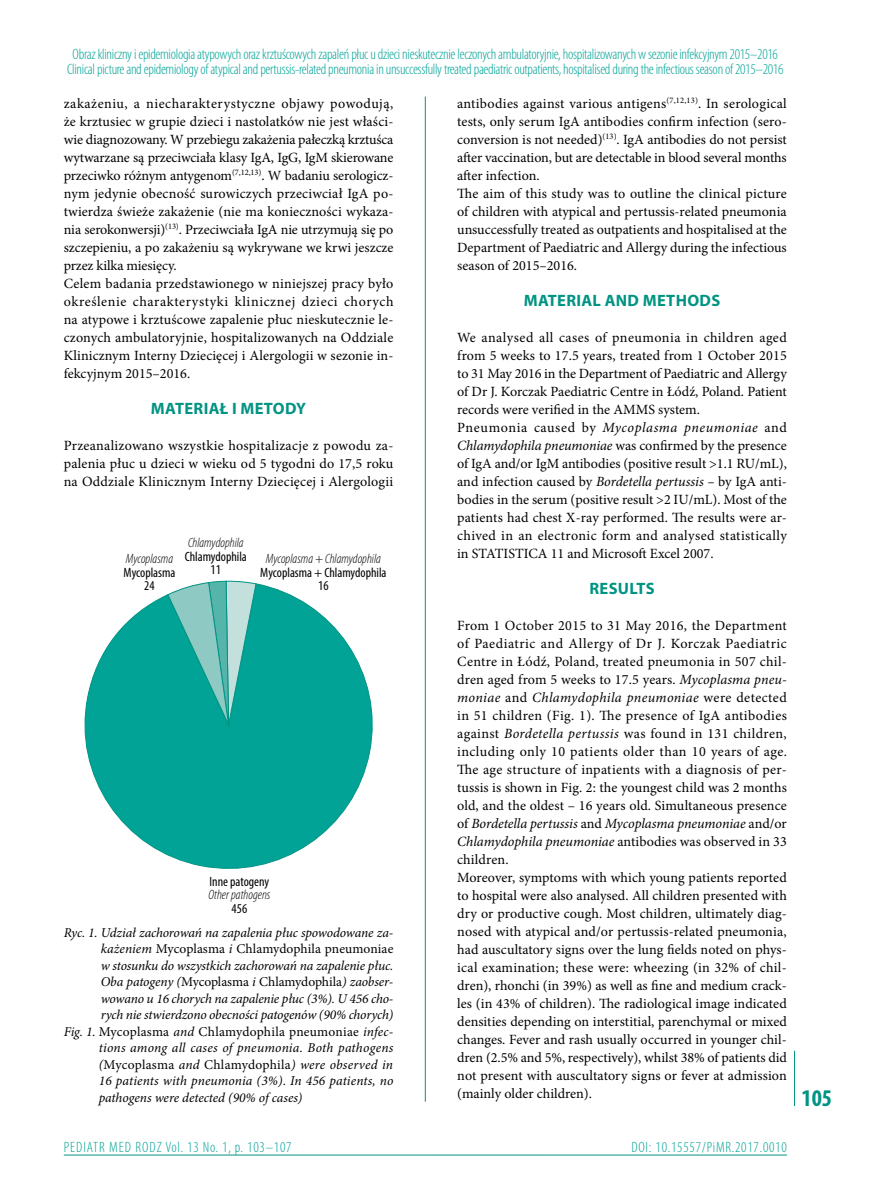
<style>
.page{position:relative;width:872px;height:1191px;background:#fff}
.page>*{position:absolute;margin:0;border:0;box-sizing:border-box;transform-origin:0 0}
.t1{font:700 condensed 24px "Myriad Pro";color:#009483}
.t2{font:700 16.5px "Myriad Pro";letter-spacing:.02em;color:#009483}
.t3{font:300 condensed 15px/15px "Myriad Pro";letter-spacing:-.02em;color:#00a396;text-align:center}
.t4{font:300 condensed 15px "Myriad Pro";letter-spacing:.06em;color:#00a396}
.t5{font:300 condensed 15px "Myriad Pro";letter-spacing:.05em;color:#00a396}
.t6{font:14.1px/18px "Minion Pro";letter-spacing:.005em;color:#000}
.t7{font:italic 13.5px "Minion Pro";letter-spacing:-.01em;color:#000}
.t8{font:13.5px "Minion Pro";letter-spacing:.005em;color:#000}
.t9{font:condensed 13.5px/13.5px "Myriad Pro";color:#000;text-align:center}
.t10{font:italic 300 condensed 13.5px "Myriad Pro";color:#000}
.t11{font:italic 13.5px "Minion Pro";letter-spacing:.015em;color:#000}
.s1{font-style:italic}
</style>
<div class="page">
<hr style="left:794px;top:1050px;width:1px;height:56px;background:#009483">
<hr style="left:64px;top:1154px;width:723px;height:1px;background:#009483">
<svg style="left:84px;top:583px;width:289px;height:286px"></svg>
<svg style="left:167px;top:580px;width:90px;height:146px;background:#4ab7ad"></svg>
<hr style="left:425px;top:97px;width:1px;height:1004px;background:#009483">
<p class="t3" style="left:67px;top:47px;width:717px">Obraz kliniczny i epidemiologia atypowych oraz krztuścowych zapaleń płuc u dzieci nieskutecznie leczonych ambulatoryjnie, hospitalizowanych w sezonie infekcyjnym 2015–2016<br>Clinical picture and epidemiology of atypical and pertussis-related pneumonia in unsuccessfully treated paediatric outpatients, hospitalised during the infectious season of 2015–2016</p>
<p class="t6" style="left:64px;top:95px;width:331px">zakażeniu, a niecharakterystyczne objawy powodują, że krztusiec w grupie dzieci i nastolatków nie jest właści&shy;wie diagnozowany. W przebiegu zakażenia pałeczką krztuśca wytwarzane są przeciwciała klasy IgA, IgG, IgM skierowane przeciwko różnym antygenom<sup>(7,12,13)</sup>. W badaniu serologicz&shy;nym jedynie obecność surowiczych przeciwciał IgA po&shy;twierdza świeże zakażenie (nie ma konieczności wykaza&shy;nia serokonwersji)<sup>(13)</sup>. Przeciwciała IgA nie utrzymują się po szczepieniu, a po zakażeniu są wykrywane we krwi jeszcze przez kilka miesięcy.<br>Celem badania przedstawionego w niniejszej pracy było określenie charakterystyki klinicznej dzieci chorych na atypowe i krztuścowe zapalenie płuc nieskutecznie le&shy;czonych ambulatoryjnie, hospitalizowanych na Oddziale Klinicznym Interny Dziecięcej i Alergologii w sezonie in&shy;fekcyjnym 2015–2016.</p>
<p class="t2" style="left:151px;top:398px;width:157px">MATERIAŁ I METODY</p>
<p class="t6" style="left:64px;top:437px;width:331px;text-align:justify">Przeanalizowano wszystkie hospitalizacje z powodu za&shy;palenia płuc u dzieci w wieku od 5 tygodni do 17,5 roku na Oddziale Klinicznym Interny Dziecięcej i Alergologii</p>
<p class="t10" style="left:126px;top:550px;width:49px">Mycoplasma</p>
<p class="t9" style="left:124px;top:565px;width:53px">Mycoplasma<br>24</p>
<p class="t10" style="left:188px;top:534px;width:57px">Chlamydophila</p>
<p class="t9" style="left:185px;top:549px;width:64px">Chlamydophila<br>11</p>
<p class="t10" style="left:266px;top:550px;width:116px">Mycoplasma + Chlamydophila</p>
<p class="t9" style="left:260px;top:565px;width:128px">Mycoplasma + Chlamydophila<br>16</p>
<p class="t9" style="left:210px;top:874px;width:61px">Inne patogeny</p>
<p class="t10" style="left:208px;top:886px;width:64px">Other pathogens</p>
<p class="t9" style="left:232px;top:901px;width:17px">456</p>
<p class="t7" style="left:64px;top:923px;width:331px">Ryc. 1. Udział zachorowań na zapalenia płuc spowodowane za-</p>
<p class="t8" style="left:101px;top:939px;width:294px"><span class="s1">każeniem</span> Mycoplasma <span class="s1">i</span> Chlamydophila pneumoniae</p>
<p class="t7" style="left:101px;top:956px;width:294px">w stosunku do wszystkich zachorowań na zapalenie płuc.</p>
<p class="t8" style="left:101px;top:972px;width:294px"><span class="s1">Oba patogeny (</span>Mycoplasma <span class="s1">i</span> Chlamydophila<span class="s1">) zaobser-</span></p>
<p class="t7" style="left:101px;top:989px;width:294px">wowano u 16 chorych na zapalenie płuc (3%). U 456 cho-</p>
<p class="t7" style="left:101px;top:1005px;width:294px">rych nie stwierdzono obecności patogenów (90% chorych)</p>
<p class="t8" style="left:64px;top:1022px;width:331px"><span class="s1">Fig. 1.</span> Mycoplasma <span class="s1">and</span> Chlamydophila pneumoniae <span class="s1">infec-</span></p>
<p class="t11" style="left:99px;top:1038px;width:296px">tions among all cases of pneumonia. Both pathogens</p>
<p class="t8" style="left:99px;top:1055px;width:296px"><span class="s1">(</span>Mycoplasma <span class="s1">and</span> Chlamydophila<span class="s1">) were observed in</span></p>
<p class="t7" style="left:99px;top:1071px;width:296px">16 patients with pneumonia (3%). In 456 patients, no</p>
<p class="t7" style="left:99px;top:1088px;width:205px">pathogens were detected (90% of cases)</p>
<p class="t6" style="left:457px;top:95px;width:331px">antibodies against various antigens<sup>(7,12,13)</sup>. In serological tests, only serum IgA antibodies confirm infection (sero&shy;conversion is not needed)<sup>(13)</sup>. IgA antibodies do not persist after vaccination, but are detectable in blood several months after infection.<br>The aim of this study was to outline the clinical picture of children with atypical and pertussis-related pneumonia unsuccessfully treated as outpatients and hospitalised at the Department of Paediatric and Allergy during the infectious season of 2015–2016.</p>
<p class="t2" style="left:524px;top:290px;width:198px">MATERIAL AND METHODS</p>
<p class="t6" style="left:457px;top:329px;width:331px">We analysed all cases of pneumonia in children aged from 5 weeks to 17.5 years, treated from 1 October 2015 to 31 May 2016 in the Department of Paediatric and Allergy of Dr J. Korczak Paediatric Centre in Łódź, Poland. Patient records were verified in the AMMS system.<br>Pneumonia caused by <span class="s1">Mycoplasma pneumoniae</span> and <span class="s1">Chlamydophila pneumoniae</span> was confirmed by the presence of IgA and/or IgM antibodies (positive result &gt;1.1 RU/mL), and infection caused by <span class="s1">Bordetella pertussis –</span> by IgA anti&shy;bodies in the serum (positive result &gt;2 IU/mL). Most of the patients had chest X-ray performed. The results were ar&shy;chived in an electronic form and analysed statistically in STATISTICA 11 and Microsoft Excel 2007.</p>
<p class="t2" style="left:589px;top:578px;width:67px">RESULTS</p>
<p class="t6" style="left:457px;top:617px;width:331px">From 1 October 2015 to 31 May 2016, the Department of Paediatric and Allergy of Dr J. Korczak Paediatric Centre in Łódź, Poland, treated pneumonia in 507 chil&shy;dren aged from 5 weeks to 17.5 years. <span class="s1">Mycoplasma pneu&shy;moniae</span> and <span class="s1">Chlamydophila pneumoniae</span> were detected in 51 children (Fig. 1). The presence of IgA antibodies against <span class="s1">Bordetella pertussis</span> was found in 131 children, including only 10 patients older than 10 years of age.<br>The age structure of inpatients with a diagnosis of per&shy;tussis is shown in Fig. 2: the youngest child was 2 months old, and the oldest – 16 years old. Simultaneous presence of <span class="s1">Bordetella pertussis</span> and <span class="s1">Mycoplasma pneumoniae</span> and/or <span class="s1">Chlamydophila pneumoniae</span> antibodies was observed in 33 children.<br>Moreover, symptoms with which young patients reported to hospital were also analysed. All children presented with dry or productive cough. Most children, ultimately diag&shy;nosed with atypical and/or pertussis-related pneumonia, had auscultatory signs over the lung fields noted on phys&shy;ical examination; these were: wheezing (in 32% of chil&shy;dren), rhonchi (in 39%) as well as fine and medium crack&shy;les (in 43% of children). The radiological image indicated densities depending on interstitial, parenchymal or mixed changes. Fever and rash usually occurred in younger chil&shy;dren (2.5% and 5%, respectively), whilst 38% of patients did not present with auscultatory signs or fever at admission (mainly older children).</p>
<p class="t4" style="left:64px;top:1138px;width:229px">PEDIATR MED RODZ Vol. 13 No. 1, p. 103–107</p>
<p class="t5" style="left:631px;top:1138px;width:157px">DOI: 10.15557/PiMR.2017.0010</p>
<h1 class="t1" style="left:801px;top:1083px;width:32px">105</h1>
</div>
